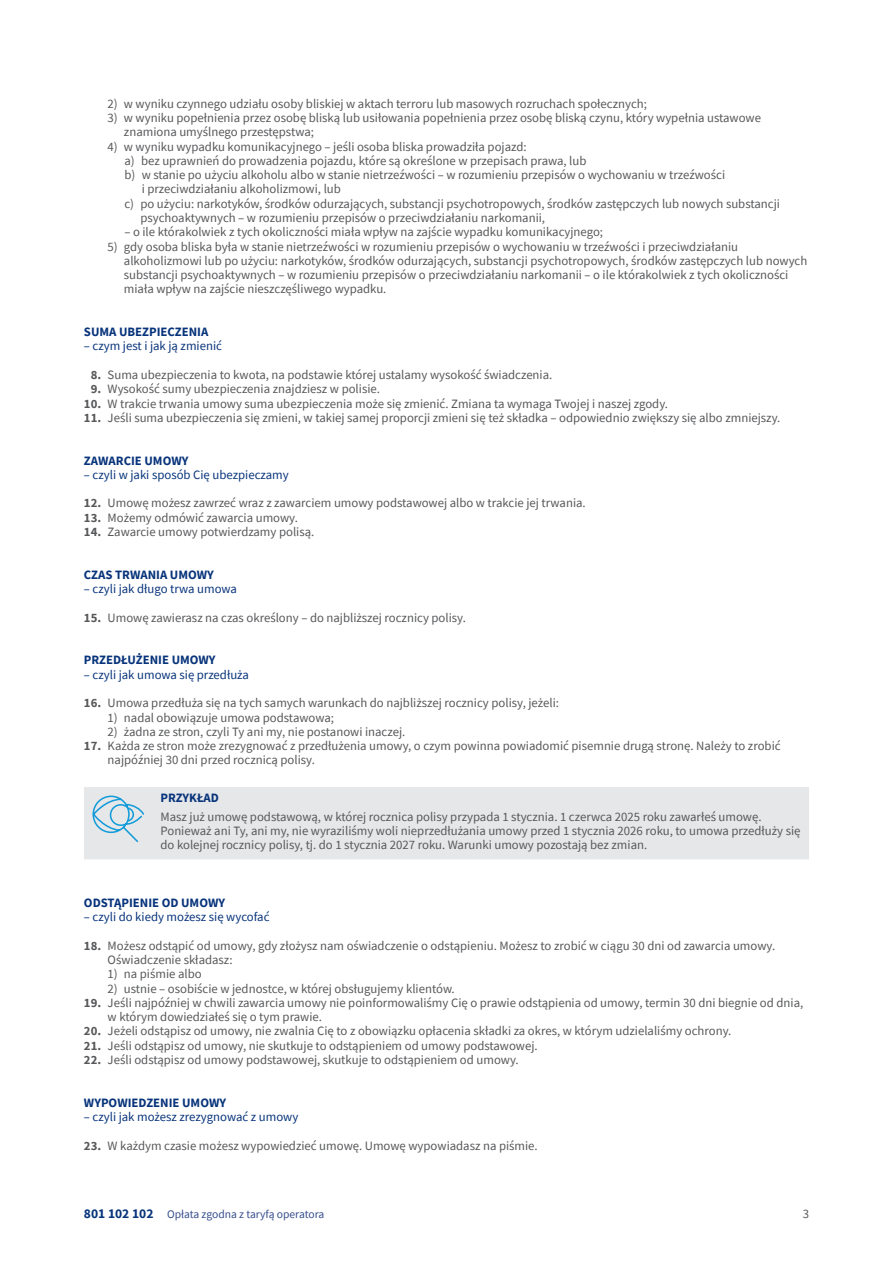
<style>
.page{position:relative;width:893px;height:1263px;background:#fff}
.page>*{position:absolute;margin:0;border:0;box-sizing:border-box;transform-origin:0 0}
._1_Treść_normal_I_stopień{font:12.75px/14.2px "Source Sans Pro";color:#57585a}
._3A_II_st_pod_dwie_cyfry_11_NORMAL{font:12.75px/14.2px "Source Sans Pro";color:#57585a}
._5_III_st_pod_2_cyfry_a{font:12.75px/14.2px "Source Sans Pro";color:#57585a}
._10_Treść_PRZYKŁADU{font:12.75px/14.2px "Source Sans Pro";color:#57585a}
._01_ROZDZIAŁ_rozwinięcie{font:12.75px "Source Sans Pro";color:#08347b}
._01_ROZDZIAŁ{font:700 12.75px "Source Sans Pro";color:#08347b}
.PRZYKŁAD{font:700 12.75px "Source Sans Pro";color:#08347b}
.t1{font:11.55px "Source Sans Pro";color:#364e8d}
.s1{font-weight:700}
.s2{font-weight:700;font-size:13.5px;color:#08347b}
</style>
<div class="page">
<div style="left:84px;top:787px;width:725px;height:72px;background:#e6e7e9"></div>
<svg style="left:92px;top:795px;width:54px;height:49px;background:#c2dae6"></svg>
<p class="_3A_II_st_pod_dwie_cyfry_11_NORMAL" style="left:107px;top:96px;width:541px">2) w wyniku czynnego udziału osoby bliskiej w aktach terroru lub masowych rozruchach społecznych;</p>
<p class="_3A_II_st_pod_dwie_cyfry_11_NORMAL" style="left:124px;top:111px;width:639px;text-indent:-17px">3) w wyniku popełnienia przez osobę bliską lub usiłowania popełnienia przez osobę bliską czynu, który wypełnia ustawowe znamiona umyślnego przestępstwa;</p>
<p class="_3A_II_st_pod_dwie_cyfry_11_NORMAL" style="left:107px;top:139px;width:421px">4) w wyniku wypadku komunikacyjnego – jeśli osoba bliska prowadziła pojazd:</p>
<p class="_5_III_st_pod_2_cyfry_a" style="left:124px;top:153px;width:464px">a) bez uprawnień do prowadzenia pojazdu, które są określone w przepisach prawa, lub</p>
<p class="_5_III_st_pod_2_cyfry_a" style="left:142px;top:168px;width:585px;text-indent:-17px">b) w stanie po użyciu alkoholu albo w stanie nietrzeźwości – w rozumieniu przepisów o wychowaniu w trzeźwości i przeciwdziałaniu alkoholizmowi, lub</p>
<p class="_5_III_st_pod_2_cyfry_a" style="left:140px;top:196px;width:641px;text-indent:-16px">c) po użyciu: narkotyków, środków odurzających, substancji psychotropowych, środków zastępczych lub nowych substancji psychoaktywnych – w rozumieniu przepisów o przeciwdziałaniu narkomanii,</p>
<p class="_5_III_st_pod_2_cyfry_a" style="left:124px;top:225px;width:480px">– o ile którakolwiek z tych okoliczności miała wpływ na zajście wypadku komunikacyjnego;</p>
<p class="_3A_II_st_pod_dwie_cyfry_11_NORMAL" style="left:124px;top:239px;width:685px;text-indent:-17px">5) gdy osoba bliska była w stanie nietrzeźwości w rozumieniu przepisów o wychowaniu w trzeźwości i przeciwdziałaniu alkoholizmowi lub po użyciu: narkotyków, środków odurzających, substancji psychotropowych, środków zastępczych lub nowych substancji psychoaktywnych – w rozumieniu przepisów o przeciwdziałaniu narkomanii – o ile którakolwiek z tych okoliczności miała wpływ na zajście nieszczęśliwego wypadku.</p>
<p class="_01_ROZDZIAŁ" style="left:84px;top:323px;width:126px">SUMA UBEZPIECZENIA</p>
<p class="_01_ROZDZIAŁ_rozwinięcie" style="left:84px;top:338px;width:139px">– czym jest i jak ją zmienić</p>
<p class="_1_Treść_normal_I_stopień" style="left:91px;top:368px;width:463px"><span class="s1">8.</span> Suma ubezpieczenia to kwota, na podstawie której ustalamy wysokość świadczenia.</p>
<p class="_1_Treść_normal_I_stopień" style="left:91px;top:382px;width:291px"><span class="s1">9.</span> Wysokość sumy ubezpieczenia znajdziesz w polisie.</p>
<p class="_1_Treść_normal_I_stopień" style="left:84px;top:396px;width:586px"><span class="s1">10.</span> W trakcie trwania umowy suma ubezpieczenia może się zmienić. Zmiana ta wymaga Twojej i naszej zgody.</p>
<p class="_1_Treść_normal_I_stopień" style="left:84px;top:410px;width:698px"><span class="s1">11.</span> Jeśli suma ubezpieczenia się zmieni, w takiej samej proporcji zmieni się też składka – odpowiednio zwiększy się albo zmniejszy.</p>
<p class="_01_ROZDZIAŁ" style="left:84px;top:452px;width:106px">ZAWARCIE UMOWY</p>
<p class="_01_ROZDZIAŁ_rozwinięcie" style="left:84px;top:466px;width:206px">– czyli w jaki sposób Cię ubezpieczamy</p>
<p class="_1_Treść_normal_I_stopień" style="left:84px;top:496px;width:503px"><span class="s1">12.</span> Umowę możesz zawrzeć wraz z zawarciem umowy podstawowej albo w trakcie jej trwania.</p>
<p class="_1_Treść_normal_I_stopień" style="left:84px;top:510px;width:215px"><span class="s1">13.</span> Możemy odmówić zawarcia umowy.</p>
<p class="_1_Treść_normal_I_stopień" style="left:84px;top:524px;width:232px"><span class="s1">14.</span> Zawarcie umowy potwierdzamy polisą.</p>
<p class="_01_ROZDZIAŁ" style="left:84px;top:566px;width:131px">CZAS TRWANIA UMOWY</p>
<p class="_01_ROZDZIAŁ_rozwinięcie" style="left:84px;top:581px;width:155px">– czyli jak długo trwa umowa</p>
<p class="_1_Treść_normal_I_stopień" style="left:84px;top:610px;width:383px"><span class="s1">15.</span> Umowę zawierasz na czas określony – do najbliższej rocznicy polisy.</p>
<p class="_01_ROZDZIAŁ" style="left:84px;top:651px;width:133px">PRZEDŁUŻENIE UMOWY</p>
<p class="_01_ROZDZIAŁ_rozwinięcie" style="left:84px;top:666px;width:166px">– czyli jak umowa się przedłuża</p>
<p class="_1_Treść_normal_I_stopień" style="left:84px;top:696px;width:477px"><span class="s1">16.</span> Umowa przedłuża się na tych samych warunkach do najbliższej rocznicy polisy, jeżeli:</p>
<p class="_3A_II_st_pod_dwie_cyfry_11_NORMAL" style="left:107px;top:710px;width:228px">1) nadal obowiązuje umowa podstawowa;</p>
<p class="_3A_II_st_pod_dwie_cyfry_11_NORMAL" style="left:107px;top:724px;width:299px">2) żadna ze stron, czyli Ty ani my, nie postanowi inaczej.</p>
<p class="_1_Treść_normal_I_stopień" style="left:108px;top:739px;width:674px;text-indent:-24px"><span class="s1">17.</span> Każda ze stron może zrezygnować z przedłużenia umowy, o czym powinna powiadomić pisemnie drugą stronę. Należy to zrobić najpóźniej 30 dni przed rocznicą polisy.</p>
<p class="PRZYKŁAD" style="left:161px;top:789px;width:60px">PRZYKŁAD</p>
<p class="_10_Treść_PRZYKŁADU" style="left:161px;top:809px;width:641px">Masz już umowę podstawową, w której rocznica polisy przypada 1 stycznia. 1 czerwca 2025 roku zawarłeś umowę.<br>Ponieważ ani Ty, ani my, nie wyraziliśmy woli nieprzedłużania umowy przed 1 stycznia 2026 roku, to umowa przedłuży się do kolejnej rocznicy polisy, tj. do 1 stycznia 2027 roku. Warunki umowy pozostają bez zmian.</p>
<p class="_01_ROZDZIAŁ" style="left:84px;top:894px;width:143px">ODSTĄPIENIE OD UMOWY</p>
<p class="_01_ROZDZIAŁ_rozwinięcie" style="left:84px;top:909px;width:187px">– czyli do kiedy możesz się wycofać</p>
<p class="_1_Treść_normal_I_stopień" style="left:108px;top:938px;width:669px;text-indent:-24px"><span class="s1">18.</span> Możesz odstąpić od umowy, gdy złożysz nam oświadczenie o odstąpieniu. Możesz to zrobić w ciągu 30 dni od zawarcia umowy.<br>Oświadczenie składasz:</p>
<p class="_3A_II_st_pod_dwie_cyfry_11_NORMAL" style="left:107px;top:967px;width:96px">1) na piśmie albo</p>
<p class="_3A_II_st_pod_dwie_cyfry_11_NORMAL" style="left:107px;top:981px;width:349px">2) ustnie – osobiście w jednostce, w której obsługujemy klientów.</p>
<p class="_1_Treść_normal_I_stopień" style="left:108px;top:995px;width:697px;text-indent:-24px"><span class="s1">19.</span> Jeśli najpóźniej w chwili zawarcia umowy nie poinformowaliśmy Cię o prawie odstąpienia od umowy, termin 30 dni biegnie od dnia, w którym dowiedziałeś się o tym prawie.</p>
<p class="_1_Treść_normal_I_stopień" style="left:84px;top:1024px;width:649px"><span class="s1">20.</span> Jeżeli odstąpisz od umowy, nie zwalnia Cię to z obowiązku opłacenia składki za okres, w którym udzielaliśmy ochrony.</p>
<p class="_1_Treść_normal_I_stopień" style="left:84px;top:1038px;width:455px"><span class="s1">21.</span> Jeśli odstąpisz od umowy, nie skutkuje to odstąpieniem od umowy podstawowej.</p>
<p class="_1_Treść_normal_I_stopień" style="left:84px;top:1052px;width:436px"><span class="s1">22.</span> Jeśli odstąpisz od umowy podstawowej, skutkuje to odstąpieniem od umowy.</p>
<p class="_01_ROZDZIAŁ" style="left:84px;top:1094px;width:144px">WYPOWIEDZENIE UMOWY</p>
<p class="_01_ROZDZIAŁ_rozwinięcie" style="left:84px;top:1109px;width:216px">– czyli jak możesz zrezygnować z umowy</p>
<p class="_1_Treść_normal_I_stopień" style="left:84px;top:1138px;width:455px"><span class="s1">23.</span> W każdym czasie możesz wypowiedzieć umowę. Umowę wypowiadasz na piśmie.</p>
<p class="t1" style="left:84px;top:1207px;width:242px"><span class="s2">801 102 102</span> Opłata zgodna z taryfą operatora</p>
<p class="_3A_II_st_pod_dwie_cyfry_11_NORMAL" style="left:803px;top:1207px;width:8px">3</p>
</div>
